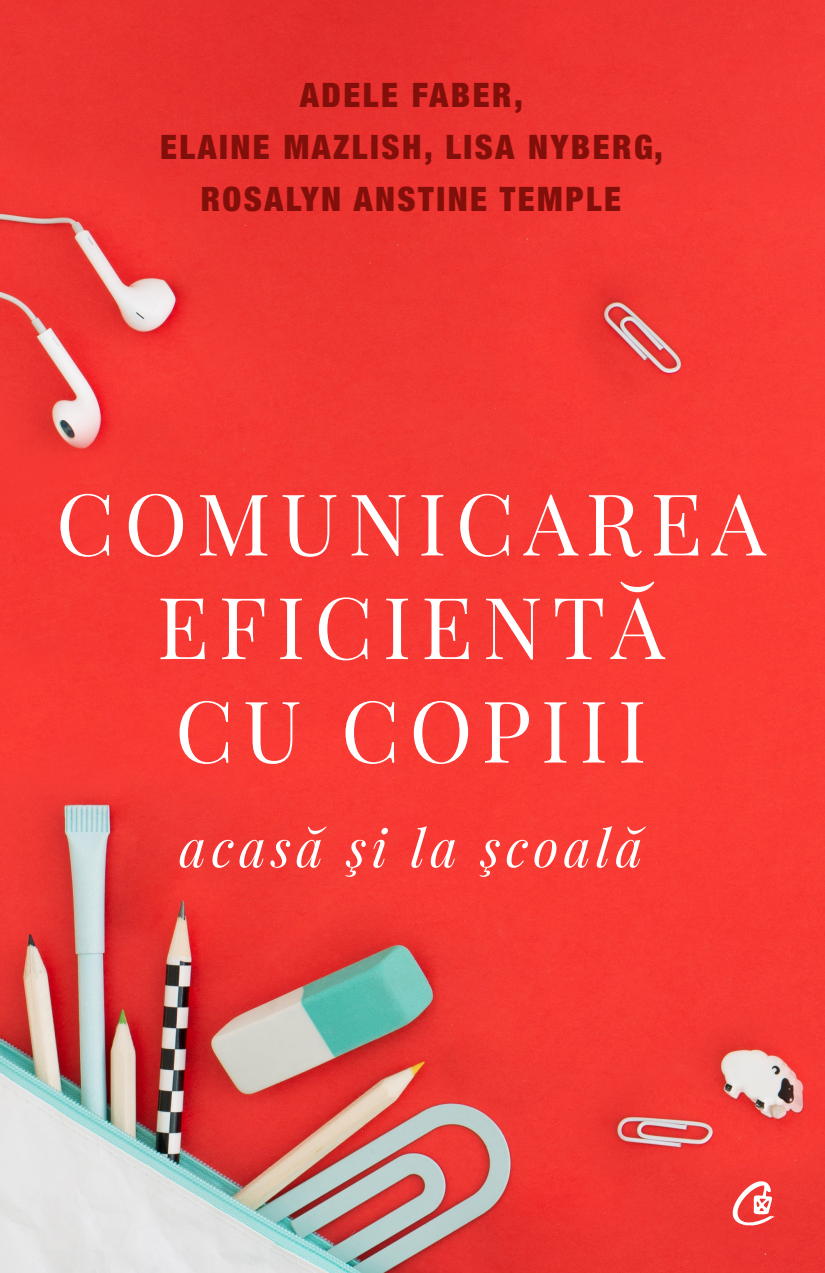
<style>
.page{position:relative;width:825px;height:1273px;background:#fff}
.page>*{position:absolute;margin:0;border:0;box-sizing:border-box;transform-origin:0 0}
.t1{font:85.5px "Playfair Display";letter-spacing:.11em;color:#fff}
.t2{font:italic 51.75px "Playfair Display";letter-spacing:.1em;color:#fff}
.t3{font:900 condensed 33.75px "Helvetica Neue LT Pro";letter-spacing:.075em;color:#830f0b}
</style>
<div class="page">
<img style="left:0;top:0;width:824px;height:1272px">
<svg style="left:714px;top:1180px;width:60px;height:46px"></svg>
<p class="t3" style="left:300px;top:75px;width:224px">ADELE FABER,</p>
<p class="t3" style="left:160px;top:127px;width:504px">ELAINE MAZLISH, LISA NYBERG,</p>
<p class="t3" style="left:201px;top:178px;width:422px">ROSALYN ANSTINE TEMPLE</p>
<p class="t1" style="left:56px;top:470px;width:711px">COMUNICAREA</p>
<p class="t1" style="left:157px;top:573px;width:509px">EFICIENTĂ</p>
<p class="t1" style="left:175px;top:677px;width:473px">CU COPIII</p>
<p class="t2" style="left:179px;top:813px;width:465px">acasă şi la şcoală</p>
</div>
